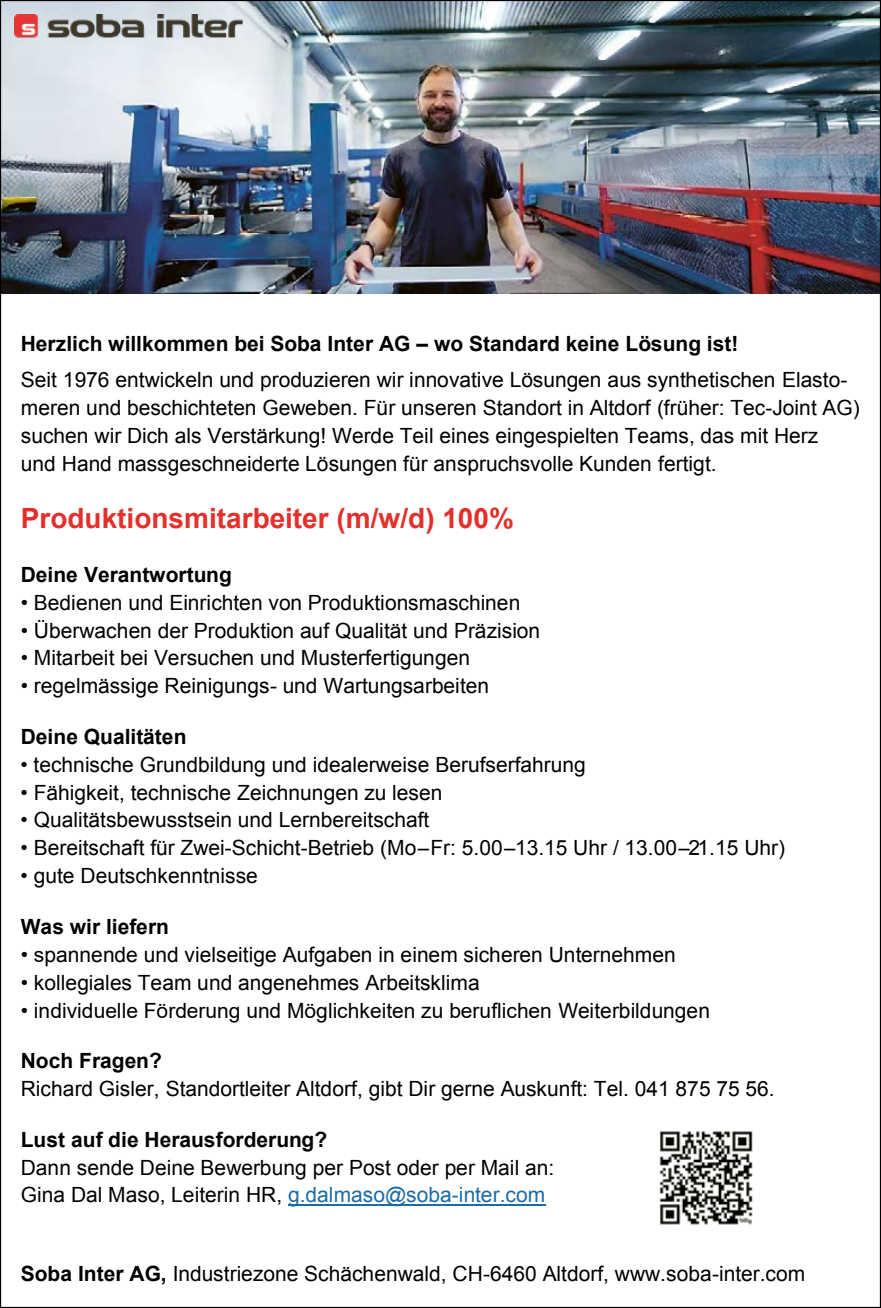
<style>
.page{position:relative;width:881px;height:1308px;background:#fff}
.page>*{position:absolute;margin:0;border:0;box-sizing:border-box;transform-origin:0 0}
.t1{font:700 27.9px "Arial";color:#e4302b}
.t2{font:20.93px/27.9px "Arial";color:#000}
.t3{font:700 20.93px "Arial";color:#000}
.s1{color:#1b6ba9}
.s2{font-weight:700}
</style>
<div class="page">
<img style="left:2px;top:2px;width:876px;height:291px">
<hr style="left:288px;top:1204px;width:257px;height:2px;background:#1b6ba9">
<img style="left:659px;top:1131px;width:94px;height:94px">
<img style="left:15px;top:14px;width:227px;height:30px">
<p class="t3" style="left:21px;top:336px;width:719px">Herzlich willkommen bei Soba Inter AG – wo Standard keine Lösung ist!</p>
<p class="t2" style="left:21px;top:367px;width:840px">Seit 1976 entwickeln und produzieren wir innovative Lösungen aus synthetischen Elasto&shy;meren und beschichteten Geweben. Für unseren Standort in Altdorf (früher: Tec-Joint AG) suchen wir Dich als Verstärkung! Werde Teil eines eingespielten Teams, das mit Herz<br>und Hand massgeschneiderte Lösungen für anspruchsvolle Kunden fertigt.</p>
<h1 class="t1" style="left:21px;top:508px;width:494px">Produktionsmitarbeiter (m/w/d) 100%</h1>
<p class="t3" style="left:21px;top:567px;width:212px">Deine Verantwortung</p>
<p class="t2" style="left:21px;top:588px;width:501px">• Bedienen und Einrichten von Produktionsmaschinen</p>
<p class="t2" style="left:21px;top:616px;width:521px">• Überwachen der Produktion auf Qualität und Präzision</p>
<p class="t2" style="left:21px;top:644px;width:451px">• Mitarbeit bei Versuchen und Musterfertigungen</p>
<p class="t2" style="left:21px;top:672px;width:469px">• regelmässige Reinigungs- und Wartungsarbeiten</p>
<p class="t3" style="left:21px;top:729px;width:167px">Deine Qualitäten</p>
<p class="t2" style="left:21px;top:750px;width:566px">• technische Grundbildung und idealerweise Berufserfahrung</p>
<p class="t2" style="left:21px;top:778px;width:423px">• Fähigkeit, technische Zeichnungen zu lesen</p>
<p class="t2" style="left:21px;top:806px;width:410px">• Qualitätsbewusstsein und Lernbereitschaft</p>
<p class="t2" style="left:21px;top:833px;width:765px">• Bereitschaft für Zwei-Schicht-Betrieb (Mo-Fr: 5.00-13.15 Uhr / 13.00-21.15 Uhr)</p>
<p class="t2" style="left:21px;top:861px;width:239px">• gute Deutschkenntnisse</p>
<p class="t3" style="left:21px;top:918px;width:150px">Was wir liefern</p>
<p class="t2" style="left:21px;top:940px;width:656px">• spannende und vielseitige Aufgaben in einem sicheren Unternehmen</p>
<p class="t2" style="left:21px;top:968px;width:460px">• kollegiales Team und angenehmes Arbeitsklima</p>
<p class="t2" style="left:21px;top:996px;width:690px">• individuelle Förderung und Möglichkeiten zu beruflichen Weiterbildungen</p>
<p class="t3" style="left:21px;top:1052px;width:143px">Noch Fragen?</p>
<p class="t2" style="left:21px;top:1075px;width:755px">Richard Gisler, Standortleiter Altdorf, gibt Dir gerne Auskunft: Tel. 041 875 75 56.</p>
<p class="t3" style="left:21px;top:1131px;width:308px">Lust auf die Herausforderung?</p>
<p class="t2" style="left:21px;top:1154px;width:535px">Dann sende Deine Bewerbung per Post oder per Mail an:<br>Gina Dal Maso, Leiterin HR, <span class="s1">g.dalmaso@soba-inter.com</span></p>
<p class="t2" style="left:21px;top:1260px;width:785px"><span class="s2">Soba Inter AG,</span> Industriezone Schächenwald, CH-6460 Altdorf, www.soba-inter.com</p>
</div>
